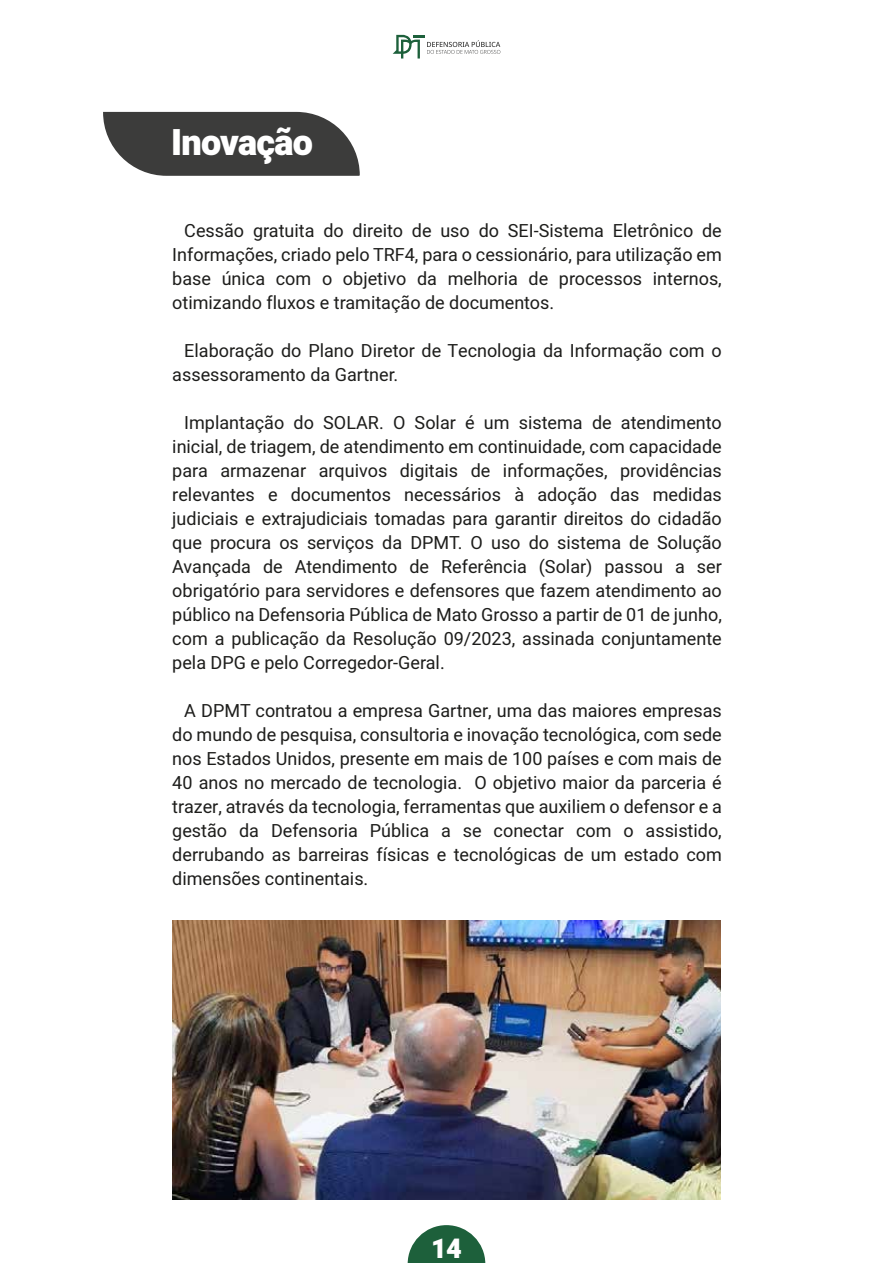
<style>
.page{position:relative;width:893px;height:1263px;background:#fff}
.page>*{position:absolute;margin:0;border:0;box-sizing:border-box;transform-origin:0 0}
.t1{font:900 36px "Heebo";letter-spacing:-.02em;color:#fff}
.t2{font:900 27px "Heebo";color:#fff}
.t3{font:18px/24px "Heebo";color:#1d1d1b;text-align:justify}
</style>
<div class="page">
<svg style="left:103px;top:112px;width:257px;height:64px;background:#515150"></svg>
<img style="left:172px;top:921px;width:549px;height:279px">
<svg style="left:408px;top:1225px;width:77px;height:38px"></svg>
<svg style="left:393px;top:35px;width:107px;height:24px"></svg>
<h1 class="t1" style="left:171px;top:117px;width:143px">Inovação</h1>
<p class="t3" style="left:172px;top:218px;width:551px;text-indent:12px">Cessão gratuita do direito de uso do SEI-Sistema Eletrônico de Informações, criado pelo TRF4, para o cessionário, para utilização em base única com o objetivo da melhoria de processos internos, otimizando fluxos e tramitação de documentos.</p>
<p class="t3" style="left:172px;top:338px;width:551px;text-indent:12px">Elaboração do Plano Diretor de Tecnologia da Informação com o assessoramento da Gartner.</p>
<p class="t3" style="left:172px;top:410px;width:551px;text-indent:12px">Implantação do SOLAR. O Solar é um sistema de atendimento inicial, de triagem, de atendimento em continuidade, com capacidade para armazenar arquivos digitais de informações, providências relevantes e documentos necessários à adoção das medidas judiciais e extrajudiciais tomadas para garantir direitos do cidadão que procura os serviços da DPMT. O uso do sistema de Solução Avançada de Atendimento de Referência (Solar) passou a ser obrigatório para servidores e defensores que fazem atendimento ao público na Defensoria Pública de Mato Grosso a partir de 01 de junho, com a publicação da Resolução 09/2023, assinada conjuntamente pela DPG e pelo Corregedor-Geral.</p>
<p class="t3" style="left:172px;top:698px;width:551px;text-indent:12px">A DPMT contratou a empresa Gartner, uma das maiores empresas do mundo de pesquisa, consultoria e inovação tecnológica, com sede nos Estados Unidos, presente em mais de 100 países e com mais de 40 anos no mercado de tecnologia. O objetivo maior da parceria é trazer, através da tecnologia, ferramentas que auxiliem o defensor e a gestão da Defensoria Pública a se conectar com o assistido, derrubando as barreiras físicas e tecnológicas de um estado com dimensões continentais.</p>
<h2 class="t2" style="left:431px;top:1230px;width:32px">14</h2>
</div>
